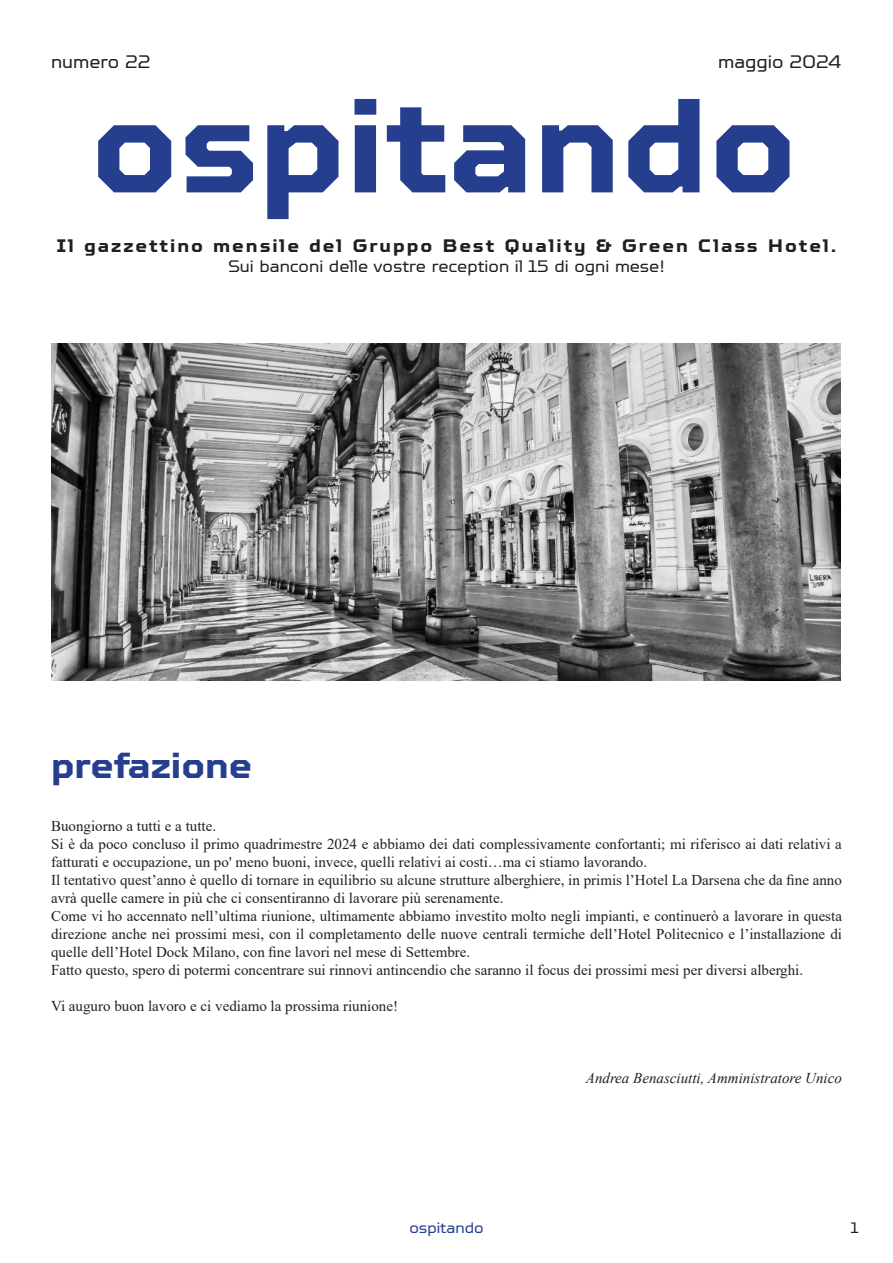
<style>
.page{position:relative;width:893px;height:1263px;background:#fff}
.page>*{position:absolute;margin:0;border:0;box-sizing:border-box;transform-origin:0 0}
.t1{font:700 133.5px "TT Octosquares Trl";color:#253f8e}
.t2{font:700 36px "TT Octosquares Trl";color:#253f8e}
.t3{font:700 18px "TT Octosquares Trl";letter-spacing:.11em;color:#231f20}
.t4{font:18px "TT Octosquares Trl";color:#231f20}
.t5{font:16.5px "TT Octosquares Trl";color:#231f20}
.t6{font:15px/18px "Times New Roman";color:#231f20}
.t7{font:italic 15px "Times New Roman";color:#231f20}
.t8{font:15px "TT Octosquares Trl";color:#253f8e}
.t9{font:15px "TT Octosquares Trl";color:#231f20}
</style>
<div class="page">
<img style="left:51px;top:344px;width:790px;height:337px">
<p class="t4" style="left:51px;top:51px;width:101px">numero 22</p>
<p class="t4" style="left:718px;top:51px;width:124px">maggio 2024</p>
<p class="t1" style="left:91px;top:66px;width:708px">ospitando</p>
<p class="t3" style="left:56px;top:235px;width:782px">Il gazzettino mensile del Gruppo Best Quality &amp; Green Class Hotel.</p>
<p class="t5" style="left:228px;top:256px;width:438px">Sui banconi delle vostre reception il 15 di ogni mese!</p>
<p class="t2" style="left:51px;top:744px;width:203px">prefazione</p>
<p class="t6" style="left:51px;top:817px;width:166px">Buongiorno a tutti e a tutte.</p>
<p class="t6" style="left:51px;top:835px;width:792px">Si è da poco concluso il primo quadrimestre 2024 e abbiamo dei dati complessivamente confortanti; mi riferisco ai dati relativi a fatturati e occupazione, un po' meno buoni, invece, quelli relativi ai costi…ma ci stiamo lavorando.</p>
<p class="t6" style="left:51px;top:871px;width:792px">Il tentativo quest’anno è quello di tornare in equilibrio su alcune strutture alberghiere, in primis l’Hotel La Darsena che da fine anno avrà quelle camere in più che ci consentiranno di lavorare più serenamente.</p>
<p class="t6" style="left:51px;top:907px;width:792px;text-align:justify">Come vi ho accennato nell’ultima riunione, ultimamente abbiamo investito molto negli impianti, e continuerò a lavorare in questa direzione anche nei prossimi mesi, con il completamento delle nuove centrali termiche dell’Hotel Politecnico e l’installazione di quelle dell’Hotel Dock Milano, con fine lavori nel mese di Settembre.</p>
<p class="t6" style="left:51px;top:961px;width:754px">Fatto questo, spero di potermi concentrare sui rinnovi antincendio che saranno il focus dei prossimi mesi per diversi alberghi.</p>
<p class="t6" style="left:51px;top:997px;width:348px">Vi auguro buon lavoro e ci vediamo la prossima riunione!</p>
<p class="t7" style="left:586px;top:1068px;width:258px">Andrea Benasciutti, Amministratore Unico</p>
<p class="t8" style="left:409px;top:1219px;width:76px">ospitando</p>
<p class="t9" style="left:850px;top:1219px;width:10px">1</p>
</div>
